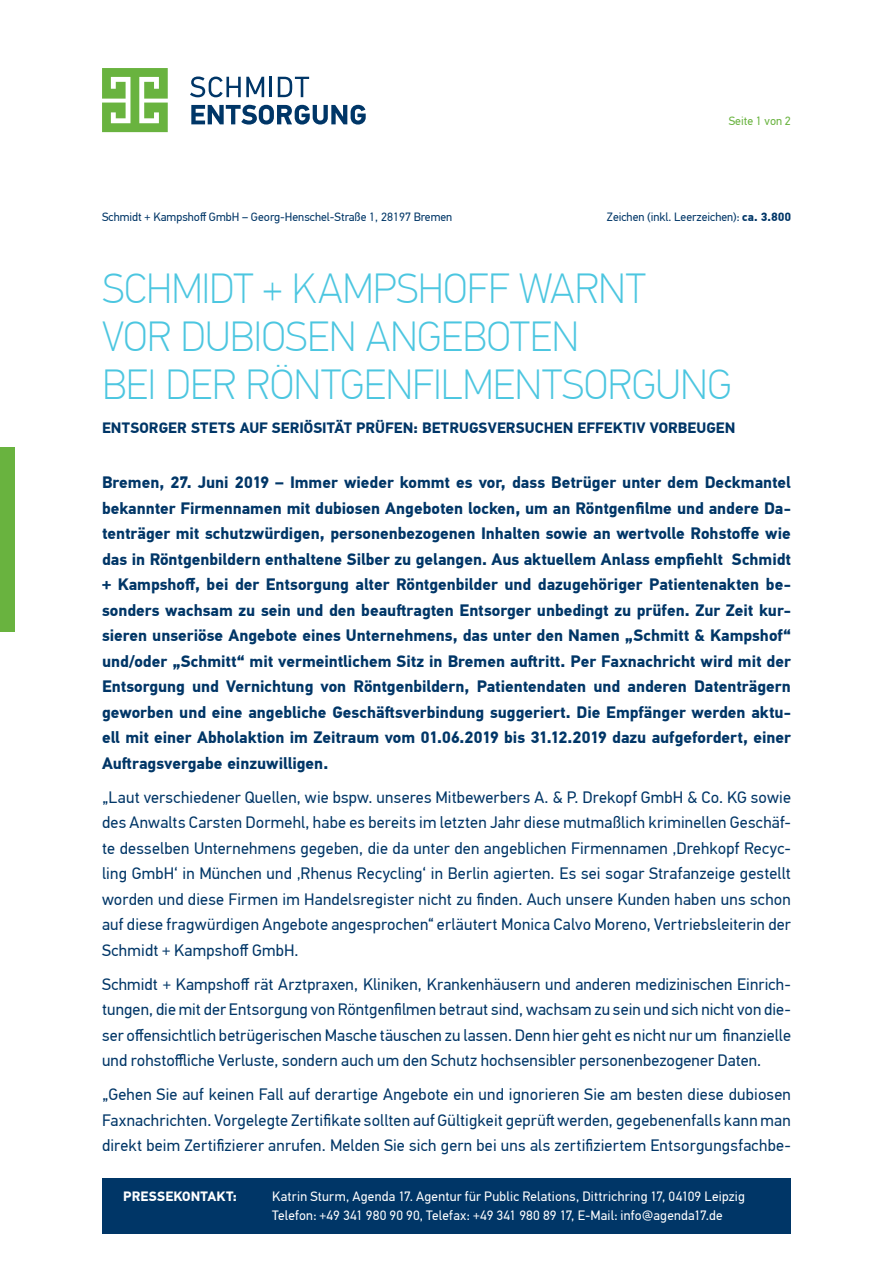
<style>
.page{position:relative;width:893px;height:1263px;background:#fff}
.page>*{position:absolute;margin:0;border:0;box-sizing:border-box;transform-origin:0 0}
.t1{font:100 42px/48px "PF Din Text Pro";letter-spacing:-.015em;color:#4cc6e0}
.t2{font:16.5px/25.5px "PF Din Text Pro";letter-spacing:.01em;color:#003667;text-align:justify}
.t3{font:700 16.5px/25.5px "PF Din Text Pro";color:#003667;text-align:justify}
.t4{font:700 15px "PF Din Text Pro";letter-spacing:.01em;color:#003667}
.t5{font:13.5px/19.6px "PF Din Text Pro";letter-spacing:.02em;color:#fff}
.t6{font:700 13.5px "PF Din Text Pro";letter-spacing:.015em;color:#fff}
.t7{font:12px "PF Din Text Pro";color:#003667}
.t8{font:12px "PF Din Text Pro";color:#69b33f}
.s1{font-weight:700}
</style>
<div class="page">
<div style="left:0;top:446px;width:15px;height:185px;background:#69b33f"></div>
<div style="left:102px;top:1178px;width:689px;height:55px;background:#003667"></div>
<svg style="left:191px;top:105px;width:175px;height:20px"></svg>
<svg style="left:190px;top:77px;width:74px;height:20px"></svg>
<hr style="left:269px;top:77px;width:3px;height:20px;background:#003667">
<svg style="left:278px;top:77px;width:31px;height:20px"></svg>
<svg style="left:102px;top:68px;width:66px;height:64px"></svg>
<p class="t8" style="left:729px;top:113px;width:64px">Seite 1 von 2</p>
<p class="t7" style="left:102px;top:210px;width:352px">Schmidt + Kampshoff GmbH – Georg-Henschel-Straße 1, 28197 Bremen</p>
<p class="t7" style="left:607px;top:210px;width:185px">Zeichen (inkl. Leerzeichen): <span class="s1">ca. 3.800</span></p>
<h1 class="t1" style="left:102px;top:265px;width:631px">SCHMIDT + KAMPSHOFF WARNT<br>VOR DUBIOSEN ANGEBOTEN<br>BEI DER RÖNTGENFILMENTSORGUNG</h1>
<p class="t4" style="left:102px;top:419px;width:635px">ENTSORGER STETS AUF SERIÖSITÄT PRÜFEN: BETRUGSVERSUCHEN EFFEKTIV VORBEUGEN</p>
<p class="t3" style="left:102px;top:470px;width:690px">Bremen, 27. Juni 2019 – Immer wieder kommt es vor, dass Betrüger unter dem Deckmantel bekannter Firmennamen mit dubiosen Angeboten locken, um an Röntgenfilme und andere Da&shy;tenträger mit schutzwürdigen, personenbezogenen Inhalten sowie an wertvolle Rohstoffe wie das in Röntgenbildern enthaltene Silber zu gelangen. Aus aktuellem Anlass empfiehlt Schmidt + Kampshoff, bei der Entsorgung alter Röntgenbilder und dazugehöriger Patientenakten be&shy;sonders wachsam zu sein und den beauftragten Entsorger unbedingt zu prüfen. Zur Zeit kur&shy;sieren unseriöse Angebote eines Unternehmens, das unter den Namen „Schmitt &amp; Kampshof“ und/oder „Schmitt“ mit vermeintlichem Sitz in Bremen auftritt. Per Faxnachricht wird mit der Entsorgung und Vernichtung von Röntgenbildern, Patientendaten und anderen Datenträgern geworben und eine angebliche Geschäftsverbindung suggeriert. Die Empfänger werden aktu&shy;ell mit einer Abholaktion im Zeitraum vom 01.06.2019 bis 31.12.2019 dazu aufgefordert, einer Auftragsvergabe einzuwilligen.</p>
<p class="t2" style="left:102px;top:784px;width:690px">„Laut verschiedener Quellen, wie bspw. unseres Mitbewerbers A. &amp; P. Drekopf GmbH &amp; Co. KG sowie des Anwalts Carsten Dormehl, habe es bereits im letzten Jahr diese mutmaßlich kriminellen Geschäf&shy;te desselben Unternehmens gegeben, die da unter den angeblichen Firmennamen ‚Drehkopf Recyc&shy;ling GmbH‘ in München und ‚Rhenus Recycling‘ in Berlin agierten. Es sei sogar Strafanzeige gestellt worden und diese Firmen im Handelsregister nicht zu finden. Auch unsere Kunden haben uns schon auf diese fragwürdigen Angebote angesprochen“ erläutert Monica Calvo Moreno, Vertriebsleiterin der Schmidt + Kampshoff GmbH.</p>
<p class="t2" style="left:102px;top:971px;width:690px">Schmidt + Kampshoff rät Arztpraxen, Kliniken, Krankenhäusern und anderen medizinischen Einrich&shy;tungen, die mit der Entsorgung von Röntgenfilmen betraut sind, wachsam zu sein und sich nicht von die&shy;ser offensichtlich betrügerischen Masche täuschen zu lassen. Denn hier geht es nicht nur um finanzielle und rohstoffliche Verluste, sondern auch um den Schutz hochsensibler personenbezogener Daten.</p>
<p class="t2" style="left:102px;top:1082px;width:690px">„Gehen Sie auf keinen Fall auf derartige Angebote ein und ignorieren Sie am besten diese dubiosen Faxnachrichten. Vorgelegte Zertifikate sollten auf Gültigkeit geprüft werden, gegebenenfalls kann man direkt beim Zertifizierer anrufen. Melden Sie sich gern bei uns als zertifiziertem Entsorgungsfachbe-</p>
<p class="t6" style="left:123px;top:1188px;width:115px">PRESSEKONTAKT:</p>
<p class="t5" style="left:272px;top:1186px;width:474px">Katrin Sturm, Agenda 17. Agentur für Public Relations, Dittrichring 17, 04109 Leipzig<br>Telefon: +49 341 980 90 90, Telefax: +49 341 980 89 17, E-Mail: info@agenda17.de</p>
</div>
